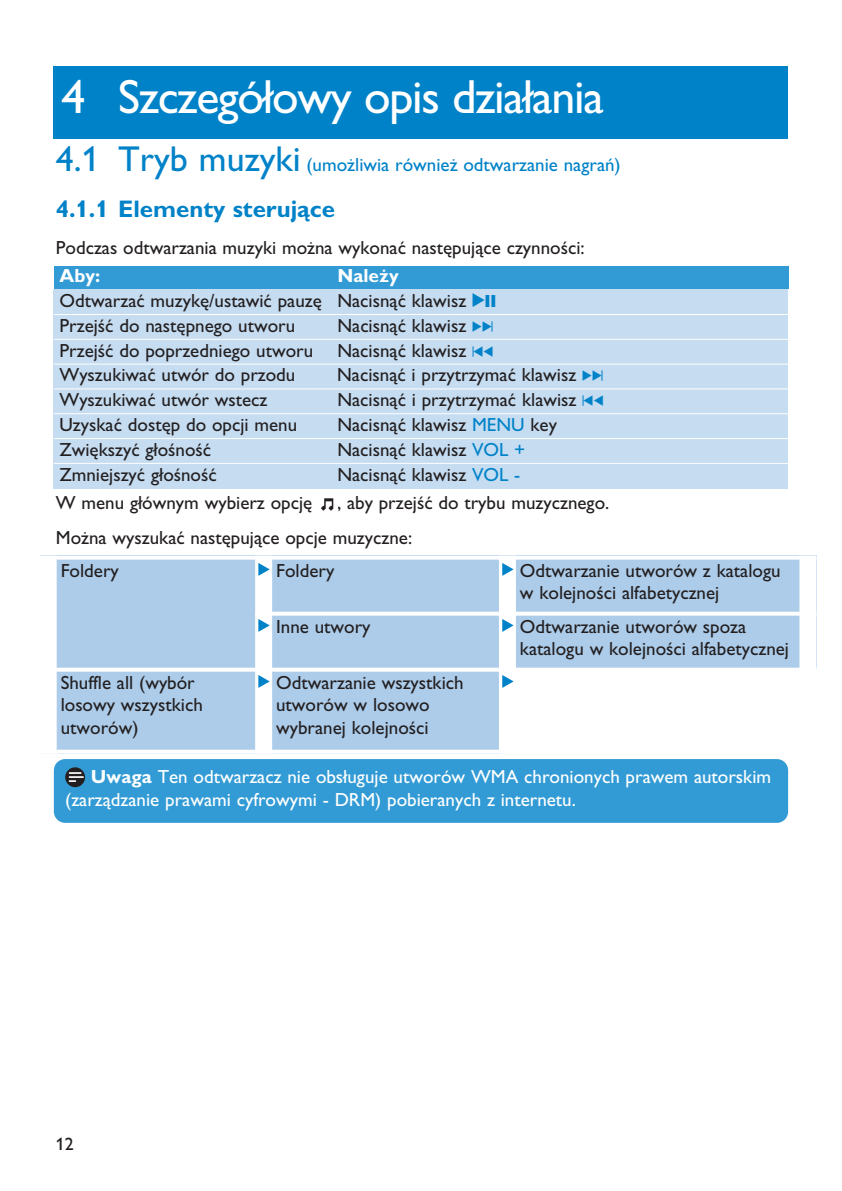
<style>
.page{position:relative;width:842px;height:1191px;background:#fff}
.page>*{position:absolute;margin:0;border:0;box-sizing:border-box;transform-origin:0 0}
.t1{font:48px "Gill Sans Alt CE";letter-spacing:-.025em;color:#fff}
.t2{font:700 24px "Gill Sans Alt CE";color:#0082c8}
.t3{font:19px/22.8px "Gill Sans Alt CE";color:#231f20}
.t4{font:19px/22.8px "Gill Sans Alt CE";color:#fff}
.t5{font:19px "Gill Sans Alt CE";color:#0082c8}
.t6{font:700 19px "Gill Sans Alt CE";color:#fff}
.t7{font:18px "Gill Sans Alt CE";color:#231f20}
.s1{font-size:36px}
.s2{font-weight:700;color:#fff}
.s3{font-family:"Audio Four 4";color:#0082c8}
.s4{font-family:"Gill Alt One";color:#0082c8}
.s5{font-weight:700}
</style>
<div class="page">
<div style="left:54px;top:266px;width:734px;height:23px;background:#329bd5"></div>
<div style="left:54px;top:289px;width:280px;height:200px;background:#c5dcf1"></div>
<div style="left:334px;top:289px;width:454px;height:200px;background:#c5dcf1"></div>
<hr style="left:54px;top:314px;width:734px;height:1px;background:#fff">
<hr style="left:54px;top:339px;width:734px;height:1px;background:#fff">
<hr style="left:54px;top:364px;width:734px;height:1px;background:#fff">
<hr style="left:54px;top:388px;width:734px;height:1px;background:#fff">
<hr style="left:54px;top:413px;width:734px;height:1px;background:#fff">
<hr style="left:54px;top:438px;width:734px;height:1px;background:#fff">
<hr style="left:54px;top:463px;width:734px;height:1px;background:#fff">
<div style="left:54px;top:759px;width:734px;height:64px;background:#329bd5;border-radius:11px"></div>
<svg style="left:65px;top:767px;width:20px;height:20px"></svg>
<svg style="left:69px;top:772px;width:15px;height:10px"></svg>
<div style="left:54px;top:66px;width:734px;height:72px;background:#0082c8"></div>
<svg style="left:321px;top:498px;width:12px;height:12px"></svg>
<div style="left:40px;top:555px;width:224px;height:114px;background:#acccea"></div>
<div style="left:264px;top:555px;width:243px;height:58px;background:#acccea"></div>
<div style="left:507px;top:555px;width:309px;height:58px;background:#acccea"></div>
<div style="left:264px;top:613px;width:243px;height:56px;background:#acccea"></div>
<div style="left:507px;top:613px;width:309px;height:56px;background:#acccea"></div>
<div style="left:40px;top:669px;width:224px;height:84px;background:#acccea"></div>
<div style="left:264px;top:669px;width:243px;height:84px;background:#acccea"></div>
<div style="left:40px;top:555px;width:17px;height:198px;background:#fff"></div>
<div style="left:255px;top:555px;width:17px;height:198px;background:#fff"></div>
<div style="left:499px;top:555px;width:17px;height:198px;background:#fff"></div>
<div style="left:799px;top:555px;width:17px;height:198px;background:#fff"></div>
<svg style="left:40px;top:555px;width:776px;height:4px;background:#f1f6fb"></svg>
<svg style="left:272px;top:611px;width:528px;height:4px;background:#f1f6fb"></svg>
<svg style="left:56px;top:667px;width:744px;height:4px;fill:#fff"></svg>
<hr style="left:40px;top:749px;width:776px;height:4px;background:#fff">
<svg style="left:258px;top:563px;width:12px;height:13px"></svg>
<svg style="left:502px;top:563px;width:12px;height:13px"></svg>
<svg style="left:258px;top:619px;width:12px;height:13px"></svg>
<svg style="left:502px;top:619px;width:12px;height:13px"></svg>
<svg style="left:258px;top:675px;width:12px;height:13px"></svg>
<svg style="left:502px;top:675px;width:12px;height:13px"></svg>
<h1 class="t1" style="left:62px;top:80px;width:544px">4 Szczegółowy opis działania</h1>
<p class="t5" style="left:56px;top:158px;width:566px"><span class="s1">4.1 Tryb muzyki</span> (umożliwia również odtwarzanie nagrań)</p>
<p class="t2" style="left:56px;top:201px;width:281px">4.1.1 Elementy sterujące</p>
<p class="t3" style="left:56px;top:238px;width:530px">Podczas odtwarzania muzyki można wykonać następujące czynności:</p>
<p class="t6" style="left:60px;top:269px;width:42px">Aby:</p>
<p class="t3" style="left:60px;top:265px;width:438px;line-height:24.8px;text-indent:278px"><span class="s2">Należy<br></span>Odtwarzać muzykę/ustawić pauzę Nacisnąć klawisz <span class="s3">2;<br></span>Przejść do następnego utworu</p>
<p class="t3" style="left:337px;top:316px;width:157px">Nacisnąć klawisz <span class="s3">)K</span></p>
<p class="t3" style="left:60px;top:341px;width:255px">Przejść do poprzedniego utworu</p>
<p class="t3" style="left:337px;top:341px;width:157px">Nacisnąć klawisz <span class="s3">J(</span></p>
<p class="t3" style="left:60px;top:366px;width:237px">Wyszukiwać utwór do przodu</p>
<p class="t3" style="left:337px;top:366px;width:268px">Nacisnąć i przytrzymać klawisz <span class="s3">)K</span></p>
<p class="t3" style="left:60px;top:390px;width:209px">Wyszukiwać utwór wstecz</p>
<p class="t3" style="left:337px;top:390px;width:268px">Nacisnąć i przytrzymać klawisz <span class="s3">J(</span></p>
<p class="t3" style="left:60px;top:415px;width:239px">Uzyskać dostęp do opcji menu</p>
<p class="t3" style="left:337px;top:415px;width:221px">Nacisnąć klawisz <span class="s4">MENU</span> key</p>
<p class="t3" style="left:60px;top:440px;width:153px">Zwiększyć głośność</p>
<p class="t3" style="left:337px;top:440px;width:190px">Nacisnąć klawisz <span class="s4">VOL +</span></p>
<p class="t3" style="left:60px;top:465px;width:159px">Zmniejszyć głośność</p>
<p class="t3" style="left:337px;top:465px;width:185px">Nacisnąć klawisz <span class="s4">VOL -</span></p>
<p class="t3" style="left:56px;top:494px;width:258px">W menu głównym wybierz opcję</p>
<p class="t3" style="left:56px;top:488px;width:555px;line-height:33.6px;text-indent:281px">, aby przejść do trybu muzycznego.<br>Można wyszukać następujące opcje muzyczne:<br>Foldery</p>
<p class="t3" style="left:276px;top:561px;width:60px">Foldery</p>
<p class="t3" style="left:520px;top:561px;width:262px">Odtwarzanie utworów z katalogu w kolejności alfabetycznej</p>
<p class="t3" style="left:276px;top:617px;width:96px">Inne utwory</p>
<p class="t3" style="left:520px;top:617px;width:271px">Odtwarzanie utworów spoza katalogu w kolejności alfabetycznej</p>
<p class="t3" style="left:61px;top:673px;width:144px">Shuffle all (wybór losowy wszystkich utworów)</p>
<p class="t3" style="left:276px;top:673px;width:189px">Odtwarzanie wszystkich utworów w losowo wybranej kolejności</p>
<p class="t4" style="left:65px;top:767px;width:707px;text-indent:26px"><span class="s5">Uwaga</span> Ten odtwarzacz nie obsługuje utworów WMA chronionych prawem autorskim (zarządzanie prawami cyfrowymi - DRM) pobieranych z internetu.</p>
<p class="t7" style="left:56px;top:1137px;width:19px">12</p>
</div>
